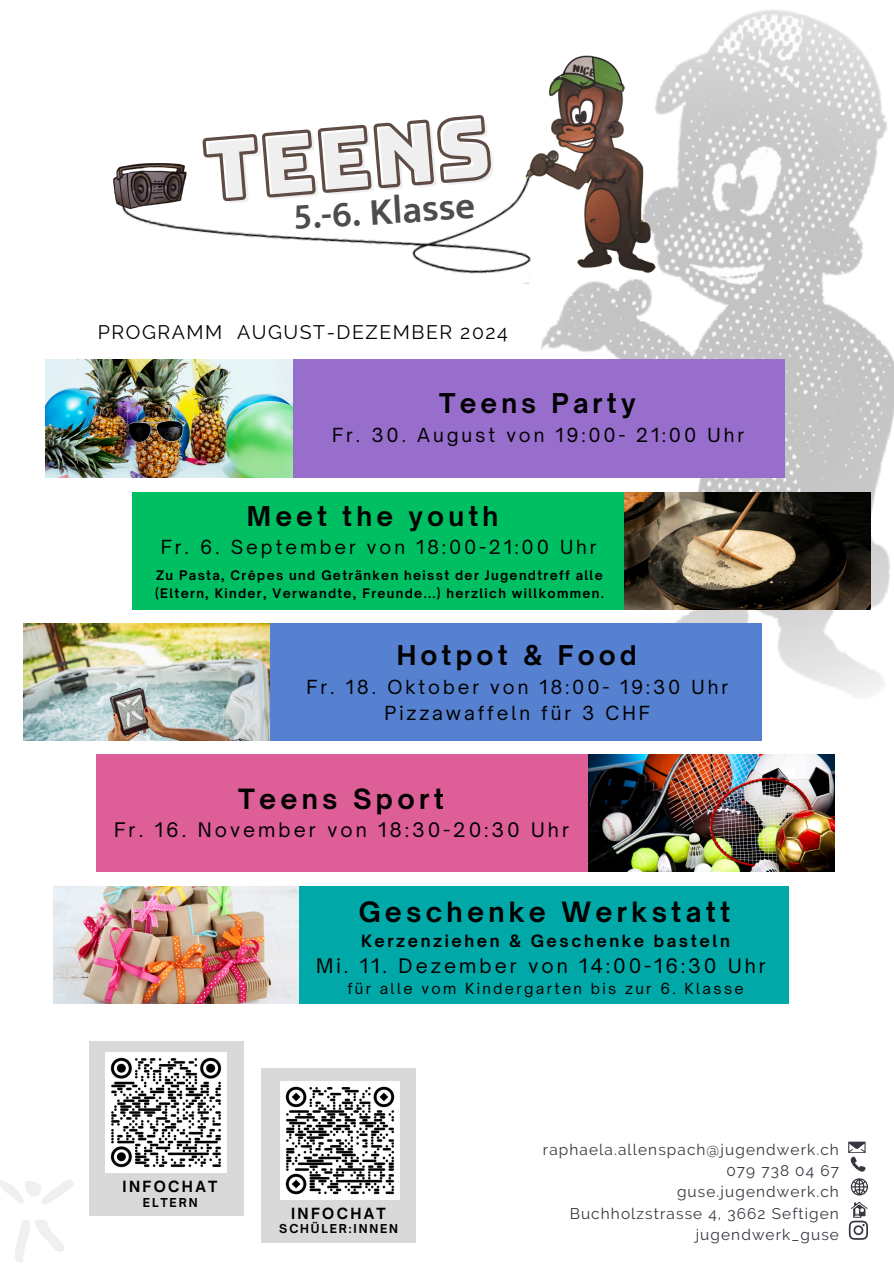
<style>
.page{position:relative;width:894px;height:1264px;background:#fff}
.page>*{position:absolute;margin:0;border:0;box-sizing:border-box;transform-origin:0 0}
.t1{font:600 39px "Mukta Mahee";color:#4d4d4d}
.t2{font:700 26.7px "Open Sauce One";letter-spacing:.16em;color:#000}
.t3{font:700 26.1px "Open Sauce One";letter-spacing:.16em;color:#000}
.t4{font:19.5px "Raleway";letter-spacing:.08em;color:#000}
.t5{font:19.2px "Open Sauce One";letter-spacing:.16em;color:#000}
.t6{font:18.6px/25.8px "Open Sauce One";letter-spacing:.16em;color:#000;text-align:center}
.t7{font:700 16.2px "Open Sauce One";letter-spacing:.16em;color:#000}
.t8{font:15.45px/21.3px "Raleway";letter-spacing:.07em;color:#373741;text-align:right}
.t9{font:14.7px "Open Sauce One";letter-spacing:.16em;color:#000}
.t10{font:700 14.7px "Open Sauce One";letter-spacing:.155em;color:#000}
.t11{font:700 12.6px/17.7px "Open Sauce One";letter-spacing:.105em;color:#000}
.t12{font:700 11.85px "Open Sauce One";letter-spacing:.16em;color:#000}
.t13{font:700 11.7px "Open Sauce One";letter-spacing:.16em;color:#000}
</style>
<div class="page">
<img style="left:461px;top:9px;width:432px;height:695px">
<div style="left:270px;top:623px;width:491px;height:117px;background:#5681d0"></div>
<div style="left:291px;top:360px;width:494px;height:118px;background:#976ecb"></div>
<img style="left:46px;top:360px;width:246px;height:118px">
<div style="left:97px;top:754px;width:491px;height:118px;background:#de5e97"></div>
<div style="left:298px;top:886px;width:490px;height:118px;background:#00a8a8"></div>
<img style="left:23px;top:623px;width:246px;height:117px">
<img style="left:53px;top:886px;width:245px;height:117px">
<img style="left:588px;top:754px;width:246px;height:117px">
<div style="left:261px;top:1068px;width:155px;height:174px;background:#d9d9d9"></div>
<div style="left:133px;top:491px;width:490px;height:118px;background:#00bf63"></div>
<img style="left:624px;top:492px;width:246px;height:117px">
<div style="left:89px;top:1041px;width:155px;height:174px;background:#d9d9d9"></div>
<img style="left:106px;top:1052px;width:120px;height:120px">
<img style="left:281px;top:1081px;width:118px;height:118px">
<svg style="left:848px;top:1141px;width:17px;height:30px"></svg>
<svg style="left:850px;top:1178px;width:17px;height:17px"></svg>
<svg style="left:848px;top:1201px;width:19px;height:38px"></svg>
<img style="left:122px;top:65px;width:426px;height:219px">
<img style="left:113px;top:164px;width:73px;height:45px">
<div style="left:460px;top:99px;width:113px;height:64px;background:#fff"></div>
<img style="left:517px;top:55px;width:138px;height:217px">
<svg style="left:200px;top:112px;width:294px;height:94px"></svg>
<img style="left:116px;top:695px;width:32px;height:33px">
<h4 class="t1" style="left:291px;top:194px;width:184px;rotate:-4deg">5.-6. Klasse</h4>
<h4 class="t4" style="left:98px;top:321px;width:411px">PROGRAMM AUGUST-DEZEMBER 2024</h4>
<p class="t3" style="left:439px;top:386px;width:198px">Teens Party</p>
<p class="t6" style="left:332px;top:422px;width:413px">Fr. 30. August von 19:00- 21:00 Uhr</p>
<p class="t3" style="left:247px;top:500px;width:253px">Meet the youth</p>
<p class="t6" style="left:161px;top:534px;width:437px">Fr. 6. September von 18:00-21:00 Uhr</p>
<p class="t11" style="left:155px;top:566px;width:450px">Zu Pasta, Crêpes und Getränken heisst der Jugendtreff alle (Eltern, Kinder, Verwandte, Freunde...) herzlich willkommen.</p>
<h4 class="t3" style="left:396px;top:639px;width:241px">Hotpot &amp; Food</h4>
<h4 class="t6" style="left:306px;top:674px;width:423px">Fr. 18. Oktober von 18:00- 19:30 Uhr<br>Pizzawaffeln für 3 CHF</h4>
<p class="t2" style="left:238px;top:782px;width:207px">Teens Sport</p>
<p class="t5" style="left:114px;top:817px;width:456px">Fr. 16. November von 18:30-20:30 Uhr</p>
<p class="t10" style="left:123px;top:1177px;width:96px">INFOCHAT</p>
<p class="t12" style="left:143px;top:1195px;width:56px">ELTERN</p>
<h6 class="t2" style="left:358px;top:895px;width:373px">Geschenke Werkstatt</h6>
<h6 class="t7" style="left:361px;top:930px;width:370px">Kerzenziehen &amp; Geschenke basteln</h6>
<h6 class="t5" style="left:316px;top:953px;width:451px">Mi. 11. Dezember von 14:00-16:30 Uhr</h6>
<h6 class="t9" style="left:347px;top:979px;width:398px">für alle vom Kindergarten bis zur 6. Klasse</h6>
<h5 class="t10" style="left:291px;top:1203px;width:96px">INFOCHAT</h5>
<p class="t13" style="left:279px;top:1221px;width:120px">SCHÜLER:INNEN</p>
<p class="t8" style="left:543px;top:1138px;width:297px">raphaela.allenspach@jugendwerk.ch<br>079 738 04 67<br>guse.jugendwerk.ch<br>Buchholzstrasse 4, 3662 Seftigen jugendwerk_guse</p>
</div>
